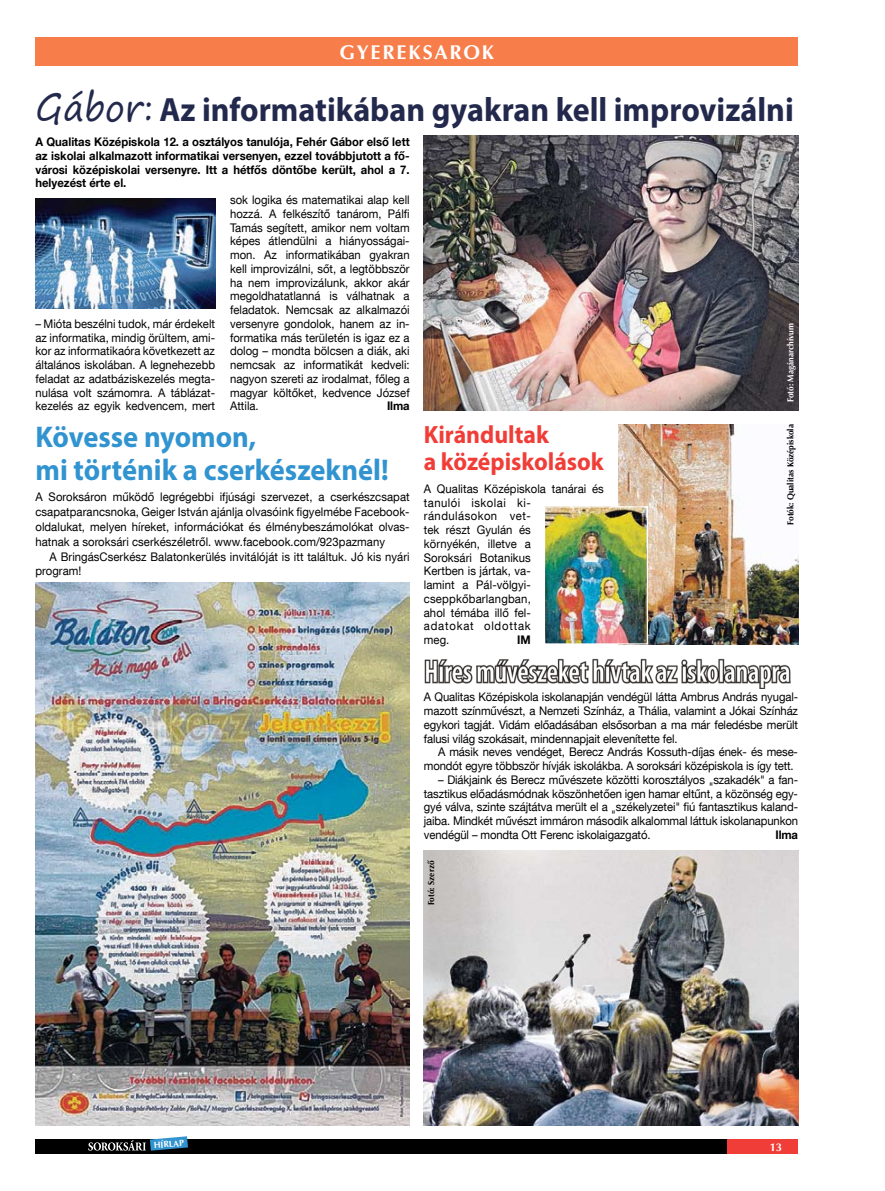
<style>
.page{position:relative;width:885px;height:1191px;background:#fff}
.page>*{position:absolute;margin:0;border:0;box-sizing:border-box;transform-origin:0 0}
.t1{font:700 33.75px "Myriad Pro";color:#23294c;scale:.95 1}
.t2{font:700 30px/33.8px "Myriad Pro";color:#3194d0;scale:.95 1}
.t3{font:700 25px/27.5px "Myriad Pro";color:#f13d37;scale:.95 1}
.t4{font:700 20px "Optima CE";letter-spacing:.09em;color:#fff}
.t5{font:11.88px/13.8px "Helvetica Neue LT Com";color:#000;text-align:justify;scale:.95 1}
.t6{font:700 11.88px/13.8px "Helvetica Neue LT Com";color:#000;text-align:justify;scale:.95 1}
.t7{font:700 11.25px "Optima";color:#fff}
.t8{font:700 8.75px "Optima CE";color:#000;scale:.95 1}
.t9{font:700 8.75px "Optima CE";color:#fff;scale:.95 1}
.t10{font:700 8.75px "Optima CE";color:#fff}
.s1{font-family:"Segoe Print";font-weight:400;font-size:37.5px}
</style>
<div class="page">
<img style="left:423px;top:135px;width:374px;height:275px">
<div style="left:35px;top:1139px;width:762px;height:14px;background:#000"></div>
<div style="left:726px;top:1139px;width:71px;height:14px;background:#f13d37"></div>
<svg style="left:88px;top:1136px;width:100px;height:14px"></svg>
<div style="left:35px;top:37px;width:762px;height:29px;background:#f77e4a"></div>
<img style="left:35px;top:198px;width:180px;height:110px">
<img style="left:618px;top:424px;width:179px;height:220px">
<img style="left:423px;top:850px;width:374px;height:275px">
<img style="left:545px;top:508px;width:100px;height:134px">
<div style="left:543px;top:506px;width:104px;height:138px;border:1px solid #fff"></div>
<img style="left:35px;top:582px;width:374px;height:543px">
<img style="left:424px;top:658px;width:367px;height:31px">
<h3 class="t4" style="left:339px;top:40px;width:156px">GYEREKSAROK</h3>
<h1 class="t1" style="left:35px;top:88px;width:799px"><span class="s1">Gábor:</span> Az informatikában gyakran kell improvizálni</h1>
<p class="t6" style="left:35px;top:135px;width:395px">A Qualitas Középiskola 12. a osztályos tanulója, Fehér Gábor első lett az iskolai alkalmazott informatikai versenyen, ezzel továbbjutott a fő&shy;városi középiskolai versenyre. Itt a hétfős döntőbe került, ahol a 7. helyezést érte el.</p>
<p class="t5" style="left:35px;top:316px;width:190px">– Mióta beszélni tudok, már érdekelt az informatika, mindig örültem, ami&shy;kor az informatikaóra következett az általános iskolában. A legnehezebb feladat az adatbáziskezelés megta&shy;nulása volt számomra. A táblázat&shy;kezelés az egyik kedvencem, mert</p>
<p class="t5" style="left:230px;top:193px;width:190px">sok logika és matematikai alap kell hozzá. A felkészítő tanárom, Pálfi Tamás segített, amikor nem voltam képes átlendülni a hiányosságai&shy;mon. Az informatikában gyakran kell improvizálni, sőt, a legtöbbször ha nem improvizálunk, akkor akár megoldhatatlanná is válhatnak a feladatok. Nemcsak az alkalmazói versenyre gondolok, hanem az in&shy;formatika más területén is igaz ez a dolog – mondta bölcsen a diák, aki nemcsak az informatikát kedveli: nagyon szereti az irodalmat, főleg a magyar költőket, kedvence József Attila.</p>
<p class="t6" style="left:387px;top:399px;width:25px">Ilma</p>
<h2 class="t2" style="left:35px;top:419px;width:373px">Kövesse nyomon,<br>mi történik a cserkészeknél!</h2>
<p class="t5" style="left:35px;top:489px;width:395px;line-height:14.8px">A Soroksáron működő legrégebbi ifjúsági szervezet, a cserkészcsapat csapatparancsnoka, Geiger István ajánlja olvasóink figyelmébe Facebook&shy;oldalukat, melyen híreket, információkat és élménybeszámolókat olvas&shy;hatnak a soroksári cserkészéletről. www.facebook.com/923pazmany</p>
<p class="t5" style="left:35px;top:549px;width:395px;line-height:14.8px;text-indent:14px">A BringásCserkész Balatonkerülés invitálóját is itt találtuk. Jó kis nyári program!</p>
<h3 class="t3" style="left:423px;top:420px;width:191px">Kirándultak<br>a középiskolások</h3>
<p class="t5" style="left:423px;top:481px;width:191px;text-align:left">A Qualitas Középiskola tanárai és tanulói iskolai ki&shy;rándulásokon vet-<br>tek részt Gyulán és<br>környékén, illetve a<br>Soroksári Botanikus<br>Kertben is jártak, va-<br>lamint a Pál-völgyi&shy;cseppkőbarlangban,<br>ahol témába illő fel-<br>adatokat oldottak<br>meg.</p>
<p class="t6" style="left:517px;top:633px;width:16px">IM</p>
<p class="t9" style="left:784px;top:402px;width:84px;rotate:-90deg">Fotó: Magánarchívum</p>
<p class="t8" style="left:784px;top:525px;width:108px;rotate:-90deg">Fotók: Qualitas Középiskola</p>
<p class="t5" style="left:423px;top:690px;width:395px">A Qualitas Középiskola iskolanapján vendégül látta Ambrus András nyugal&shy;mazott színművészt, a Nemzeti Színház, a Thália, valamint a Jókai Színház egykori tagját. Vidám előadásában elsősorban a ma már feledésbe merült falusi világ szokásait, mindennapjait elevenítette fel.</p>
<p class="t5" style="left:423px;top:745px;width:395px;text-indent:14px">A másik neves vendéget, Berecz András Kossuth-díjas ének- és mese&shy;mondót egyre többször hívják iskolákba. A soroksári középiskola is így tett.</p>
<p class="t5" style="left:438px;top:772px;width:282px">– Diákjaink és Berecz művészete közötti korosztályos</p>
<p class="t5" style="left:708px;top:780px;width:7px">"</p>
<p class="t5" style="left:423px;top:772px;width:395px;text-indent:289px">szakadék" a fan&shy;tasztikus előadásmódnak köszönhetően igen hamar eltűnt, a közönség eg - gyé válva, szinte szájtátva merült el a</p>
<p class="t5" style="left:611px;top:807px;width:7px">"</p>
<p class="t5" style="left:423px;top:800px;width:395px;text-indent:192px">székelyzetei" fiú fantasztikus kaland&shy;jaiba. Mindkét művészt immáron második alkalommal láttuk iskolanapunkon vendégül – mondta Ott Ferenc iskolaigazgató.</p>
<p class="t6" style="left:775px;top:827px;width:25px">Ilma</p>
<p class="t8" style="left:425px;top:905px;width:49px;rotate:-90deg">Fotó: Szerző</p>
<p class="t10" style="left:153px;top:1139px;width:32px;rotate:-5deg">HÍRLAP</p>
<p class="t7" style="left:769px;top:1140px;width:14px">13</p>
</div>
